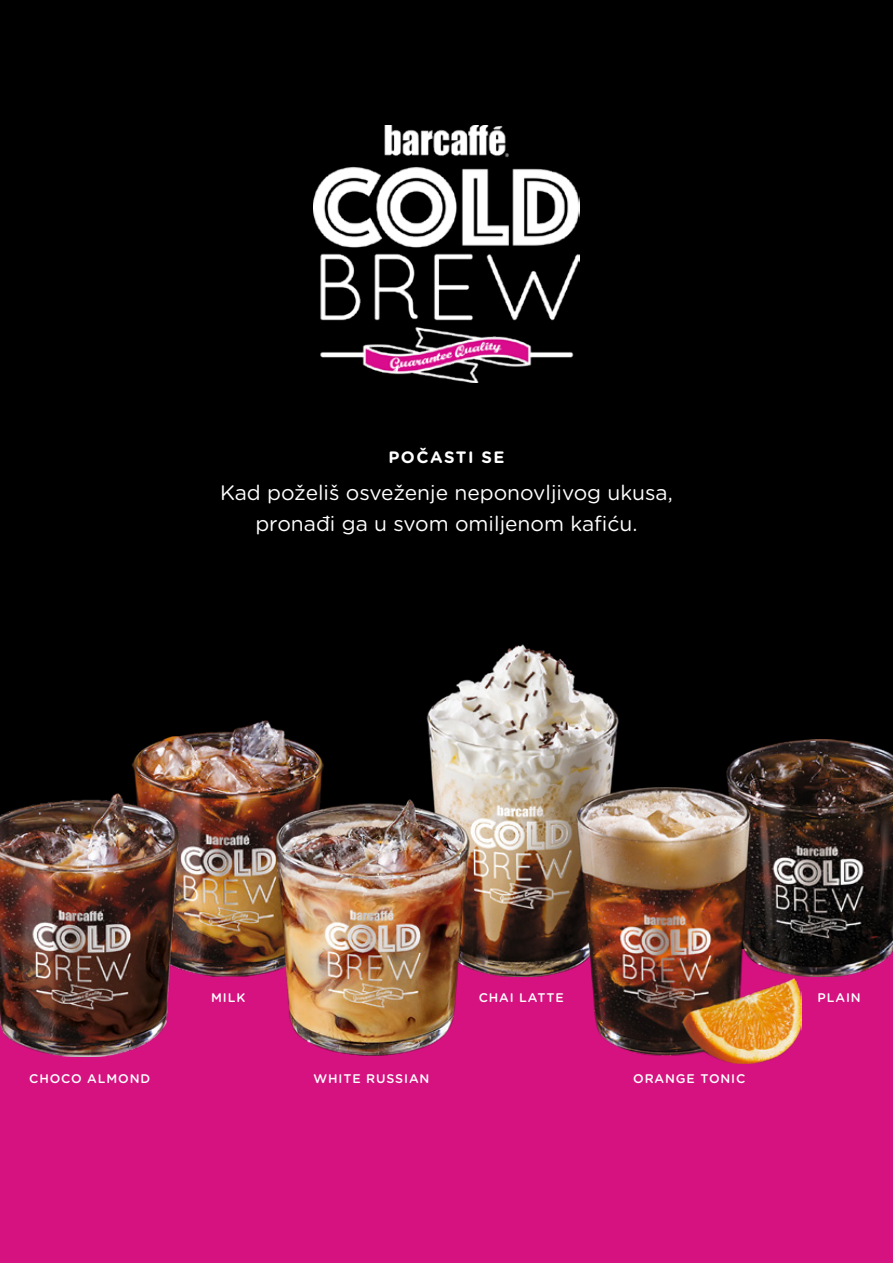
<style>
.page{position:relative;width:893px;height:1263px;background:#fff}
.page>*{position:absolute;margin:0;border:0;box-sizing:border-box;transform-origin:0 0}
.t1{font:21px/31.5px "Gotham Rounded";color:#fff;text-align:center}
.t2{font:700 16.5px "Gotham Rounded";letter-spacing:.09em;color:#fff}
.t3{font:500 12.45px "Gotham Rounded";letter-spacing:.07em;color:#fff}
</style>
<div class="page">
<div style="left:0;top:0;width:893px;height:957px;background:#000"></div>
<div style="left:0;top:949px;width:893px;height:314px;background:#d5127f"></div>
<img style="left:313px;top:126px;width:267px;height:257px">
<img style="left:131px;top:720px;width:193px;height:257px">
<img style="left:426px;top:644px;width:193px;height:333px">
<img style="left:268px;top:786px;width:207px;height:269px">
<img style="left:726px;top:739px;width:167px;height:237px">
<img style="left:577px;top:786px;width:225px;height:278px">
<img style="left:0;top:780px;width:181px;height:276px">
<p class="t2" style="left:388px;top:445px;width:118px">POČASTI SE</p>
<p class="t1" style="left:220px;top:475px;width:454px">Kad poželiš osveženje neponovljivog ukusa, pronađi ga u svom omiljenom kafiću.</p>
<p class="t3" style="left:29px;top:1070px;width:122px">CHOCO ALMOND</p>
<p class="t3" style="left:211px;top:988px;width:36px">MILK</p>
<p class="t3" style="left:314px;top:1069px;width:117px">WHITE RUSSIAN</p>
<p class="t3" style="left:479px;top:988px;width:87px">CHAI LATTE</p>
<p class="t3" style="left:633px;top:1069px;width:114px">ORANGE TONIC</p>
<p class="t3" style="left:818px;top:988px;width:45px">PLAIN</p>
</div>
